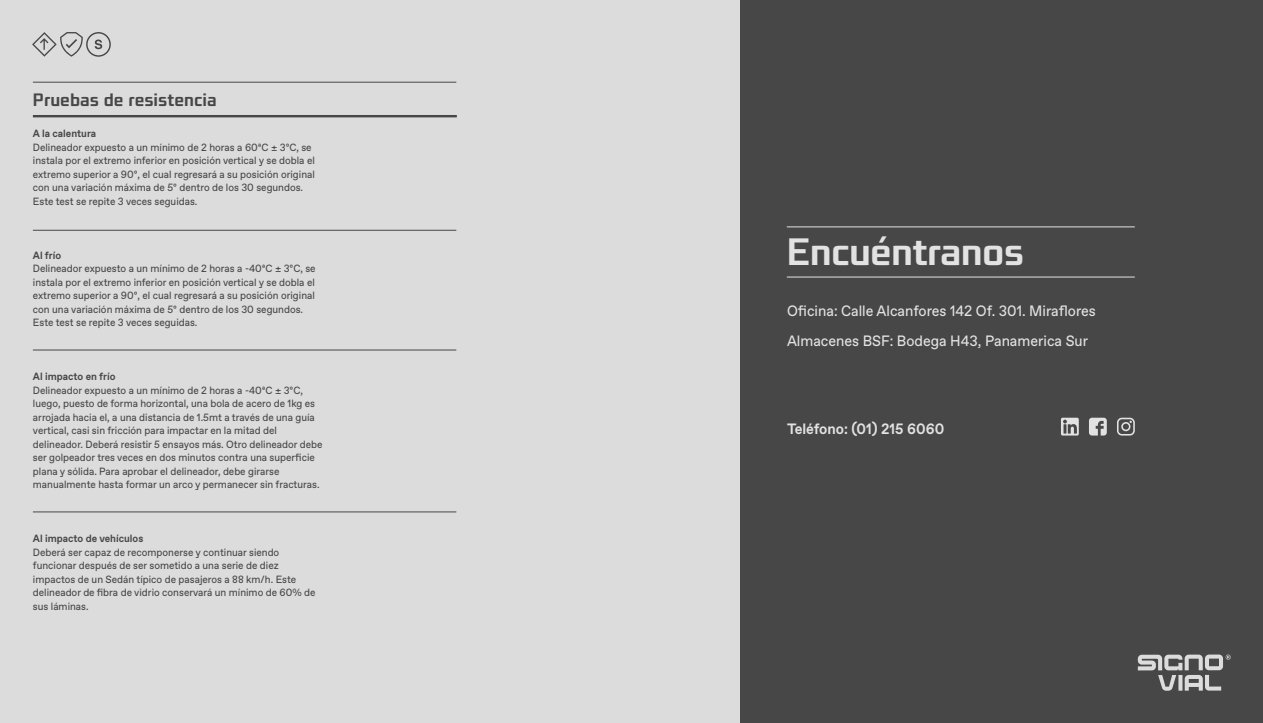
<style>
.page{position:relative;width:1263px;height:723px;background:#fff}
.page>*{position:absolute;margin:0;border:0;box-sizing:border-box;transform-origin:0 0}
.t1{font:38.25px "Bunken Tech Sans Pro Se Bd";letter-spacing:-.02em;color:#e2e2e2}
.t2{font:18px "Bunken Tech Sans Pro Se Bd";color:#474747;scale:.96 1}
.t3{font:15px/30px "Favorit";color:#e2e2e2;scale:.96 1}
.t4{font:700 15px "Favorit";color:#e2e2e2;scale:.96 1}
.t5{font:10.5px/13.5px "Favorit";color:#474747;scale:.96 1}
.t6{font:700 10.5px "Favorit";color:#474747;scale:.96 1}
</style>
<div class="page">
<div style="left:739px;top:0;width:524px;height:723px;background:#474747"></div>
<div style="left:0;top:0;width:739px;height:723px;background:#dcdcdc"></div>
<svg style="left:1138px;top:654px;width:93px;height:37px"></svg>
<hr style="left:33px;top:82px;width:423px;height:1px;background:#474747">
<hr style="left:33px;top:115px;width:424px;height:2px;background:#474747">
<hr style="left:33px;top:230px;width:423px;height:1px;background:#474747">
<hr style="left:33px;top:350px;width:423px;height:1px;background:#474747">
<hr style="left:33px;top:512px;width:423px;height:1px;background:#474747">
<hr style="left:787px;top:226px;width:348px;height:1px;background:#e2e2e2">
<hr style="left:787px;top:277px;width:348px;height:1px;background:#e2e2e2">
<svg style="left:1061px;top:418px;width:18px;height:17px"></svg>
<svg style="left:1089px;top:418px;width:18px;height:17px"></svg>
<svg style="left:1117px;top:418px;width:18px;height:17px"></svg>
<svg style="left:32px;top:32px;width:79px;height:25px"></svg>
<h2 class="t2" style="left:33px;top:89px;width:193px">Pruebas de resistencia</h2>
<p class="t6" style="left:33px;top:126px;width:67px">A la calentura</p>
<p class="t5" style="left:33px;top:140px;width:295px">Delineador expuesto a un mínimo de 2 horas a 60ªC ± 3ºC, se instala por el extremo inferior en posición vertical y se dobla el extremo superior a 90º, el cual regresará a su posición original con una variación máxima de 5º dentro de los 30 segundos.<br>Este test se repite 3 veces seguidas.</p>
<p class="t6" style="left:33px;top:248px;width:31px">Al frío</p>
<p class="t5" style="left:33px;top:262px;width:296px">Delineador expuesto a un mínimo de 2 horas a -40ªC ± 3ºC, se instala por el extremo inferior en posición vertical y se dobla el extremo superior a 90º, el cual regresará a su posición original con una variación máxima de 5º dentro de los 30 segundos.<br>Este test se repite 3 veces seguidas.</p>
<p class="t6" style="left:33px;top:370px;width:87px">Al impacto en frío</p>
<p class="t5" style="left:33px;top:383px;width:303px">Delineador expuesto a un mínimo de 2 horas a -40ªC ± 3ºC, luego, puesto de forma horizontal, una bola de acero de 1kg es arrojada hacia el, a una distancia de 1.5mt a través de una guía vertical, casi sin fricción para impactar en la mitad del delineador. Deberá resistir 5 ensayos más. Otro delineador debe ser golpeador tres veces en dos minutos contra una superficie plana y sólida. Para aprobar el delineador, debe girarse manualmente hasta formar un arco y permanecer sin fracturas.</p>
<p class="t6" style="left:33px;top:532px;width:116px">Al impacto de vehículos</p>
<p class="t5" style="left:33px;top:545px;width:296px">Deberá ser capaz de recomponerse y continuar siendo funcionar después de ser sometido a una serie de diez impactos de un Sedán típico de pasajeros a 88 km/h. Este delineador de fibra de vidrio conservará un mínimo de 60% de sus láminas.</p>
<h1 class="t1" style="left:787px;top:227px;width:239px">Encuéntranos</h1>
<h3 class="t3" style="left:787px;top:295px;width:323px">Oficina: Calle Alcanfores 142 Of. 301. Miraflores<br>Almacenes BSF: Bodega H43, Panamerica Sur</h3>
<h3 class="t4" style="left:787px;top:418px;width:165px">Teléfono: (01) 215 6060</h3>
</div>
